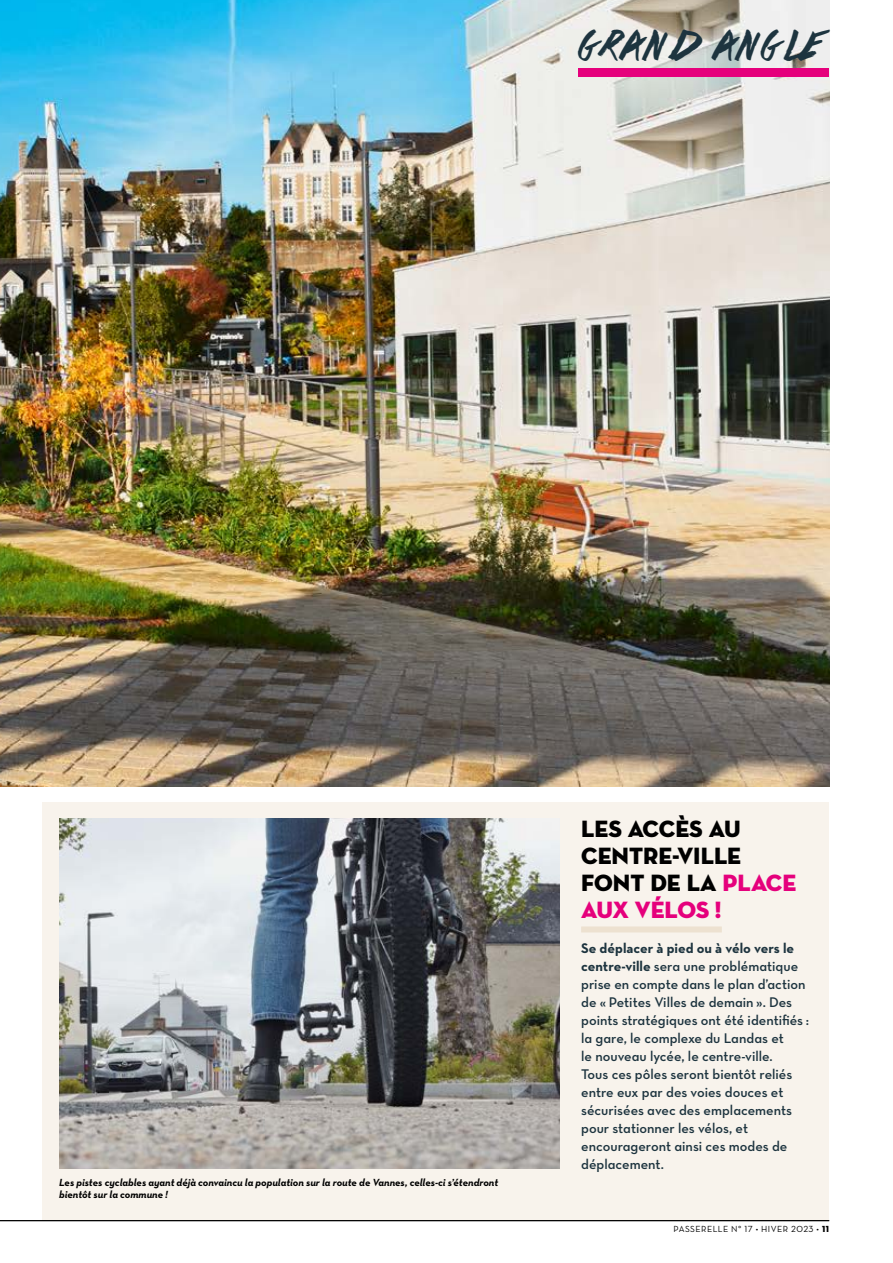
<style>
.page{position:relative;width:893px;height:1263px;background:#fff}
.page>*{position:absolute;margin:0;border:0;box-sizing:border-box;transform-origin:0 0}
.t1{font:45px "Da Streets";letter-spacing:.05em;color:#1d343f}
.t2{font:24px/27px "Neutra Disp Titling";color:#000}
.t3{font:14.25px/18px "Neutra Text Demi Alt";color:#1d343f}
.t4{font:700 14.25px "Neutra Text";color:#1d343f}
.t5{font:italic 700 10.5px/12px "Neutra Text";color:#000}
.t6{font:9px "Neutra Text Book Alt";letter-spacing:.05em;color:#000}
.s1{color:#e5007c}
.s2{font-family:"Neutra Text";font-weight:700}
.s3{font-family:"Neutra Disp Titling"}
</style>
<div class="page">
<img style="left:0;top:0;width:829px;height:787px">
<div style="left:43px;top:802px;width:786px;height:418px;background:#f8f3ec"></div>
<div style="left:578px;top:68px;width:251px;height:9px;background:#e5007c"></div>
<div style="left:581px;top:926px;width:141px;height:6px;background:#ede1d0"></div>
<img style="left:59px;top:818px;width:501px;height:350px">
<hr style="left:0;top:1220px;width:829px;height:1px;background:#000">
<h1 class="t1" style="left:578px;top:24px;width:242px">GRAND ANGLE</h1>
<p class="t5" style="left:59px;top:1176px;width:441px">Les pistes cyclables ayant déjà convaincu la population sur la route de Vannes, celles-ci s’étendront bientôt sur la commune !</p>
<h2 class="t2" style="left:581px;top:815px;width:217px">LES ACCÈS AU<br>CENTRE-VILLE<br>FONT DE LA <span class="s1">PLACE<br>AUX VÉLOS !</span></h2>
<p class="t4" style="left:581px;top:939px;width:215px">Se déplacer à pied ou à vélo vers le</p>
<p class="t3" style="left:581px;top:957px;width:229px"><span class="s2">centre-ville</span> sera une problématique prise en compte dans le plan d’action de « Petites Villes de demain ». Des points stratégiques ont été identifiés : la gare, le complexe du Landas et<br>le nouveau lycée, le centre-ville.<br>Tous ces pôles seront bientôt reliés entre eux par des voies douces et sécurisées avec des emplacements pour stationner les vélos, et encourageront ainsi ces modes de déplacement.</p>
<p class="t6" style="left:673px;top:1223px;width:157px">PASSERELLE N° 17 • HIVER 2023 • <span class="s3">11</span></p>
</div>
